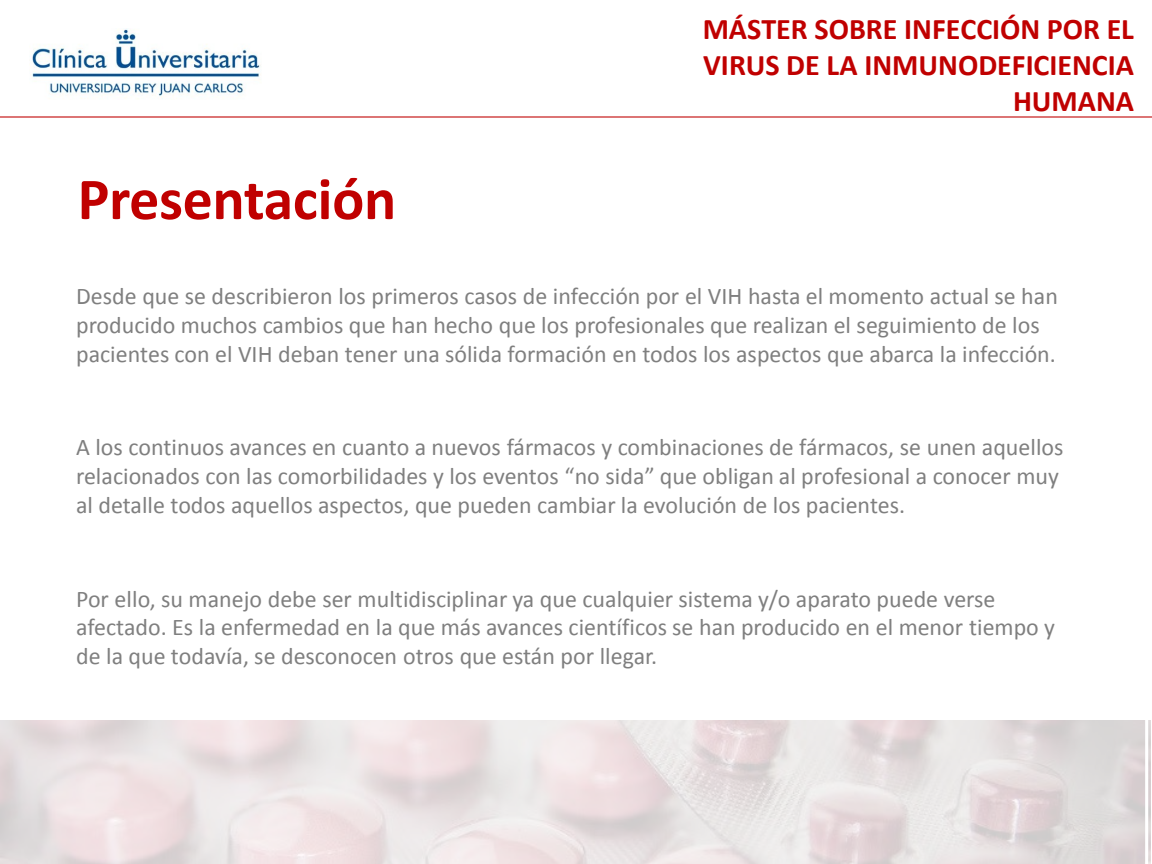
<style>
.page{position:relative;width:1152px;height:864px;background:#fff}
.page>*{position:absolute;margin:0;border:0;box-sizing:border-box;transform-origin:0 0}
.t1{font:700 60px "Calibri";letter-spacing:-.005em;color:#c00000}
.t2{font:700 30px/36px "Calibri";color:#c00000;text-align:right}
.t3{font:24px/28.8px "Calibri";color:#7f7f7f}
</style>
<div class="page">
<img style="left:32px;top:28px;width:229px;height:71px">
<hr style="left:0;top:116px;width:1152px;height:2px;background:#c00000">
<div style="left:0;top:720px;width:1152px;height:144px;background:#fff;opacity:.8"></div>
<p class="t1" style="left:78px;top:161px;width:320px">Presentación</p>
<h1 class="t2" style="left:703px;top:11px;width:433px">MÁSTER SOBRE INFECCIÓN POR EL<br>VIRUS DE LA INMUNODEFICIENCIA<br>HUMANA</h1>
<p class="t3" style="left:76px;top:282px;width:983px">Desde que se describieron los primeros casos de infección por el VIH hasta el momento actual se han producido muchos cambios que han hecho que los profesionales que realizan el seguimiento de los pacientes con el VIH deban tener una sólida formación en todos los aspectos que abarca la infección.</p>
<p class="t3" style="left:76px;top:433px;width:989px">A los continuos avances en cuanto a nuevos fármacos y combinaciones de fármacos, se unen aquellos relacionados con las comorbilidades y los eventos “no sida” que obligan al profesional a conocer muy al detalle todos aquellos aspectos, que pueden cambiar la evolución de los pacientes.</p>
<p class="t3" style="left:76px;top:584px;width:981px">Por ello, su manejo debe ser multidisciplinar ya que cualquier sistema y/o aparato puede verse afectado. Es la enfermedad en la que más avances científicos se han producido en el menor tiempo y de la que todavía, se desconocen otros que están por llegar.</p>
</div>
